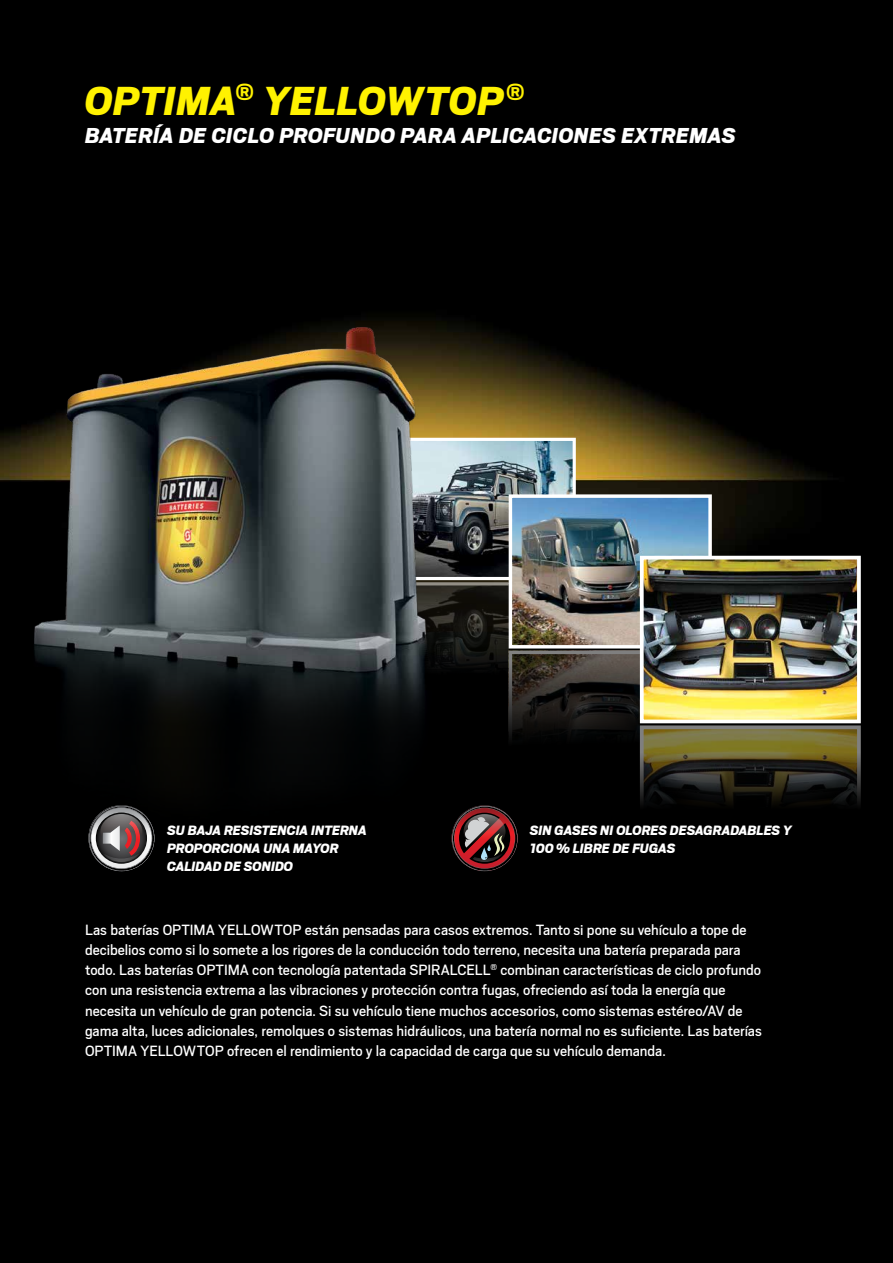
<style>
.page{position:relative;width:893px;height:1263px;background:#000}
.page>*{position:absolute;margin:0;border:0;box-sizing:border-box;transform-origin:0 0}
.t1{font:italic 900 45px "Scout";letter-spacing:.01em;color:#fff200}
.t2{font:italic 900 24px "Scout";letter-spacing:.015em;color:#fff}
.t3{font:16.5px/20.2px "Scout";color:#fff}
.t4{font:italic 900 15px "Scout";letter-spacing:-.005em;color:#fff}
</style>
<div class="page">
<img style="left:21px;top:321px;width:423px;height:528px">
<img style="left:386px;top:436px;width:477px;height:458px">
<svg style="left:88px;top:805px;width:67px;height:66px"></svg>
<h1 class="t1" style="left:85px;top:71px;width:442px">OPTIMA<sup>®</sup> YELLOWTOP<sup>®</sup></h1>
<h2 class="t2" style="left:85px;top:120px;width:652px">BATERÍA DE CICLO PROFUNDO PARA APLICACIONES EXTREMAS</h2>
<p class="t4" style="left:167px;top:821px;width:66px">SU BAJA RESISTENCIA</p>
<p class="t4" style="left:311px;top:821px;width:9px">INTERNA</p>
<p class="t4" style="left:167px;top:839px;width:10px">PROPORCIONA</p>
<p class="t4" style="left:263px;top:839px;width:67px">UNA MAYOR</p>
<p class="t4" style="left:167px;top:857px;width:9px">CALI</p>
<p class="t4" style="left:196px;top:857px;width:58px">DAD DE SONI</p>
<p class="t4" style="left:275px;top:857px;width:17px">DO</p>
<p class="t4" style="left:530px;top:821px;width:35px">SIN GASES</p>
<p class="t4" style="left:600px;top:821px;width:26px">NI OLORES</p>
<p class="t4" style="left:670px;top:821px;width:19px">DESAGRA</p>
<p class="t4" style="left:730px;top:821px;width:18px">DABLES</p>
<p class="t4" style="left:783px;top:821px;width:10px">Y</p>
<p class="t4" style="left:530px;top:839px;width:52px">100% LIBRE</p>
<p class="t4" style="left:613px;top:839px;width:64px">DE FUGAS</p>
<p class="t3" style="left:85px;top:918px;width:663px;text-indent:175px">wTop están pensadas para casos extremos. Tanto si pone su vehículo a tope de decibelios como si lo somete a los rigores de la conducción todo terreno, necesita una batería preparada para todo. Las baterías OPTIMA con tecnología patentada Spiralcell</p>
<p class="t3" style="left:85px;top:918px;width:152px">Las baterías OPTIMA Yello</p>
<p class="t3" style="left:85px;top:959px;width:678px;text-indent:405px"><sup>®</sup> combinan características de ciclo profundo con una resistencia extrema a las vibraciones y protección contra fugas, ofreciendo así toda la energía que necesita un vehículo de gran potencia. Si su vehículo tiene muchos accesorios, como sistemas estéreo/AV de gama alta, luces adicionales, remolques o sistemas hidráulicos, una batería normal no es suficiente. Las baterías OPTIMA Yello</p>
<p class="t3" style="left:183px;top:1040px;width:485px">wTop ofrecen el rendimiento y la capacidad de carga que su vehículo demanda.</p>
</div>
